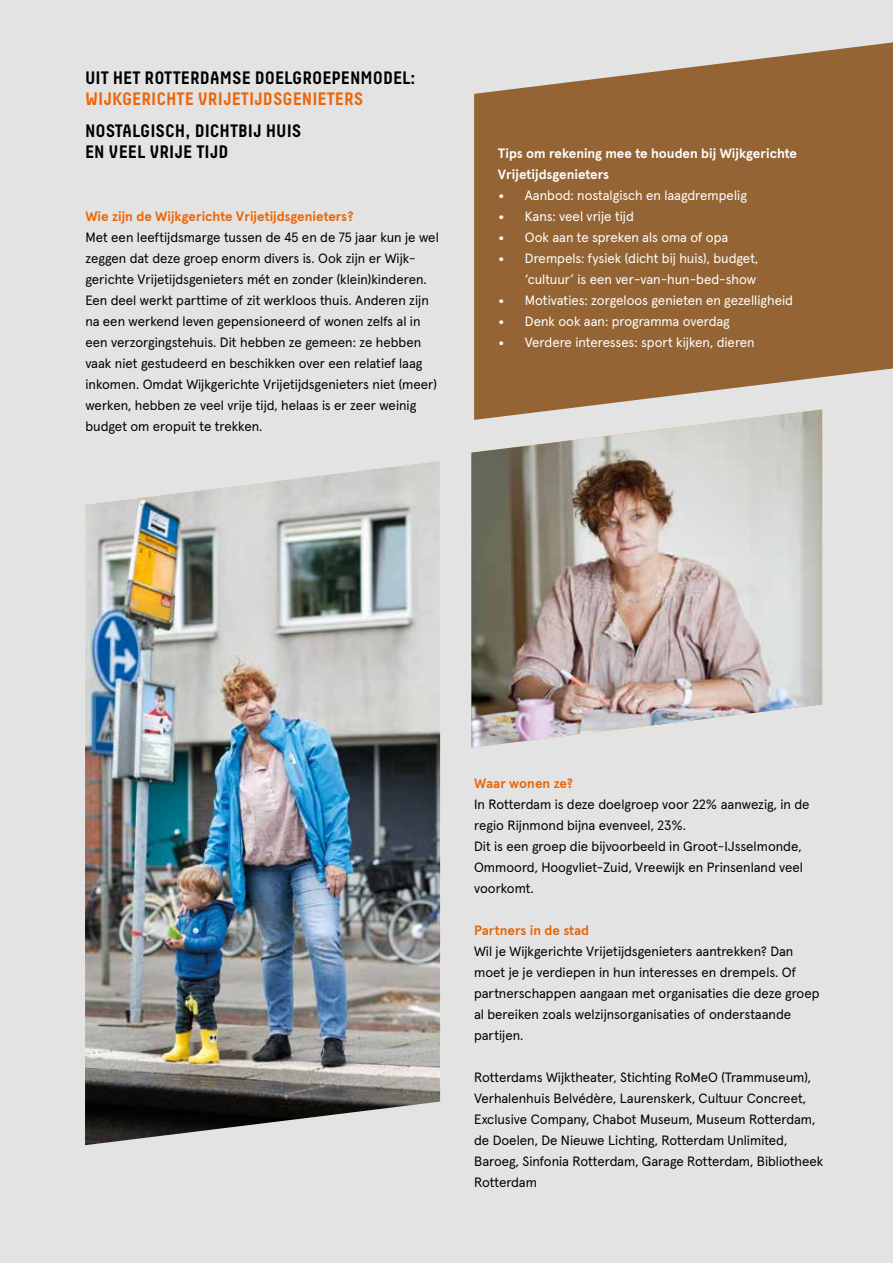
<style>
.page{position:relative;width:893px;height:1263px;background:#e3e3e3}
.page>*{position:absolute;margin:0;border:0;box-sizing:border-box;transform-origin:0 0}
.t1{font:700 18px/21px "Decima Pro";color:#000}
.t2{font:700 18px "Decima Pro";color:#ec6608}
.t3{font:13.5px/21px "Apercu Pro";color:#000}
.t4{font:13.5px/21px "Apercu Pro";color:#fff;text-align:right}
.t5{font:700 13.5px "Apercu Pro";color:#ea6607}
.t6{font:700 13.5px/21px "Apercu Pro";color:#fff}
.s1{font-family:"Trebuchet MS"}
</style>
<div class="page">
<img style="left:85px;top:461px;width:355px;height:684px">
<svg style="left:474px;top:42px;width:419px;height:378px;background:#9d7348"></svg>
<img style="left:471px;top:410px;width:351px;height:337px">
<h1 class="t1" style="left:85px;top:67px;width:332px">UIT HET ROTTERDAMSE DOELGROEPENMODEL:</h1>
<h1 class="t2" style="left:85px;top:88px;width:280px">WIJKGERICHTE VRIJETIJDSGENIETERS</h1>
<h1 class="t1" style="left:85px;top:120px;width:218px">NOSTALGISCH, DICHTBIJ HUIS<br>EN VEEL VRIJE TIJD</h1>
<p class="t5" style="left:85px;top:205px;width:270px">Wie zijn de Wijkgerichte Vrijetijdsgenieters?</p>
<p class="t3" style="left:85px;top:225px;width:355px">Met een leeftijdsmarge tussen de 45 en de 75 jaar kun je wel zeggen dat deze groep enorm divers is. Ook zijn er Wijk&shy;gerichte Vrijetijdsgenieters mét en zonder (klein)kinderen.<br>Een deel werkt parttime of zit werkloos thuis. Anderen zijn na een werkend leven gepensioneerd of wonen zelfs al in een verzorgingstehuis. Dit hebben ze gemeen: ze hebben vaak niet gestudeerd en beschikken over een relatief laag inkomen. Omdat Wijkgerichte Vrijetijdsgenieters niet (meer) werken, hebben ze veel vrije tijd, helaas is er zeer weinig budget om eropuit te trekken.</p>
<p class="t6" style="left:498px;top:141px;width:301px">Tips om rekening mee te houden bij Wijkgerichte<br>Vrijetijdsgenieters</p>
<p class="t4" style="left:498px;top:183px;width:251px"><span class="s1">•</span> Aanbod: nostalgisch en laagdrempelig</p>
<p class="t4" style="left:498px;top:204px;width:137px"><span class="s1">•</span> Kans: veel vrije tijd</p>
<p class="t4" style="left:498px;top:225px;width:232px"><span class="s1">•</span> Ook aan te spreken als oma of opa</p>
<p class="t4" style="left:498px;top:246px;width:262px"><span class="s1">•</span> Drempels: fysiek (dicht bij huis), budget, ‘cultuur’ is een ver-van-hun-bed-show</p>
<p class="t4" style="left:498px;top:288px;width:297px"><span class="s1">•</span> Motivaties: zorgeloos genieten en gezelligheid</p>
<p class="t4" style="left:498px;top:309px;width:233px"><span class="s1">•</span> Denk ook aan: programma overdag</p>
<p class="t4" style="left:498px;top:330px;width:258px"><span class="s1">•</span> Verdere interesses: sport kijken, dieren</p>
<p class="t5" style="left:474px;top:772px;width:100px">Waar wonen ze?</p>
<p class="t3" style="left:474px;top:792px;width:337px">In Rotterdam is deze doelgroep voor 22% aanwezig, in de regio Rijnmond bijna evenveel, 23%.<br>Dit is een groep die bijvoorbeeld in Groot-IJsselmonde, Ommoord, Hoogvliet-Zuid, Vreewijk en Prinsenland veel voorkomt.</p>
<p class="t5" style="left:474px;top:919px;width:117px">Partners in de stad</p>
<p class="t3" style="left:474px;top:939px;width:347px">Wil je Wijkgerichte Vrijetijdsgenieters aantrekken? Dan moet je je verdiepen in hun interesses en drempels. Of partnerschappen aangaan met organisaties die deze groep al bereiken zoals welzijnsorganisaties of onderstaande partijen.</p>
<p class="t3" style="left:474px;top:1065px;width:351px">Rotterdams Wijktheater, Stichting RoMeO (Trammuseum), Verhalenhuis Belvédère, Laurenskerk, Cultuur Concreet, Exclusive Company, Chabot Museum, Museum Rotterdam, de Doelen, De Nieuwe Lichting, Rotterdam Unlimited, Baroeg, Sinfonia Rotterdam, Garage Rotterdam, Bibliotheek Rotterdam</p>
</div>
